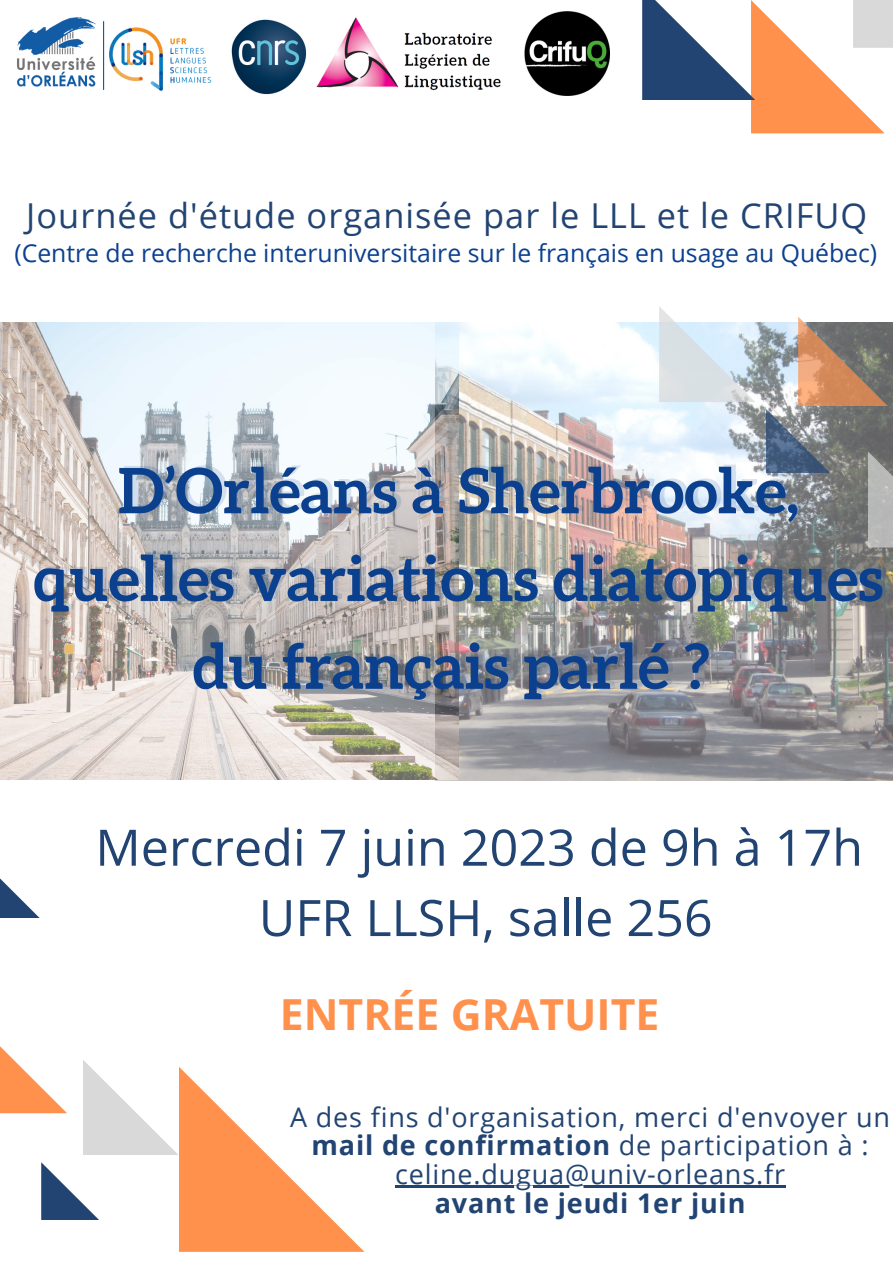
<style>
.page{position:relative;width:893px;height:1263px;background:#fff}
.page>*{position:absolute;margin:0;border:0;box-sizing:border-box;transform-origin:0 0}
.t1{font:50.25px "Open Sans";color:#224472}
.t2{font:700 42.83px "Open Sans";color:#ff914d}
.t3{font:34.35px "Open Sans";letter-spacing:.03em;color:#224472}
.t4{font:27px/28.7px "Open Sans";letter-spacing:.03em;color:#224472;text-align:center}
.t5{font:700 27px "Open Sans";letter-spacing:.03em;color:#224472}
.t6{font:24.75px "Open Sans";color:#0b408f}
.s1{font-weight:700}
</style>
<div class="page">
<svg style="left:642px;top:0;width:242px;height:133px"></svg>
<svg style="left:0;top:878px;width:40px;height:40px"></svg>
<img style="left:17px;top:17px;width:75px;height:70px">
<img style="left:92px;top:21px;width:120px;height:70px">
<hr style="left:103px;top:21px;width:1px;height:69px;background:#115ca4">
<div style="left:853px;top:0;width:40px;height:48px;background:#d9d9d9"></div>
<svg style="left:0;top:1046px;width:364px;height:206px"></svg>
<img style="left:316px;top:17px;width:185px;height:74px">
<img style="left:525px;top:12px;width:84px;height:84px">
<img style="left:458px;top:322px;width:435px;height:458px">
<img style="left:0;top:322px;width:458px;height:458px">
<svg style="left:765px;top:317px;width:123px;height:136px;background:#9c8f86"></svg>
<svg style="left:868px;top:451px;width:25px;height:96px"></svg>
<svg style="left:659px;top:306px;width:96px;height:96px"></svg>
<img style="left:33px;top:453px;width:855px;height:248px">
<img style="left:231px;top:19px;width:76px;height:76px">
<hr style="left:395px;top:1186px;width:391px;height:2px;background:#224472">
<p class="t3" style="left:26px;top:191px;width:842px">Journée d'étude organisée par le LLL et le CRIFUQ</p>
<p class="t6" style="left:14px;top:235px;width:864px">(Centre de recherche interuniversitaire sur le français en usage au Québec)</p>
<p class="t1" style="left:95px;top:812px;width:769px">Mercredi 7 juin 2023 de 9h à 17h</p>
<p class="t1" style="left:259px;top:882px;width:455px">UFR LLSH, salle 256</p>
<p class="t2" style="left:280px;top:984px;width:381px">ENTRÉE GRATUITE</p>
<p class="t4" style="left:290px;top:1102px;width:601px">A des fins d'organisation, merci d'envoyer un <span class="s1">mail de confirmation</span> de participation à :</p>
<p class="t4" style="left:395px;top:1159px;width:391px">celine.dugua@univ-orleans.fr</p>
<p class="t5" style="left:435px;top:1184px;width:312px">avant le jeudi 1er juin</p>
</div>
